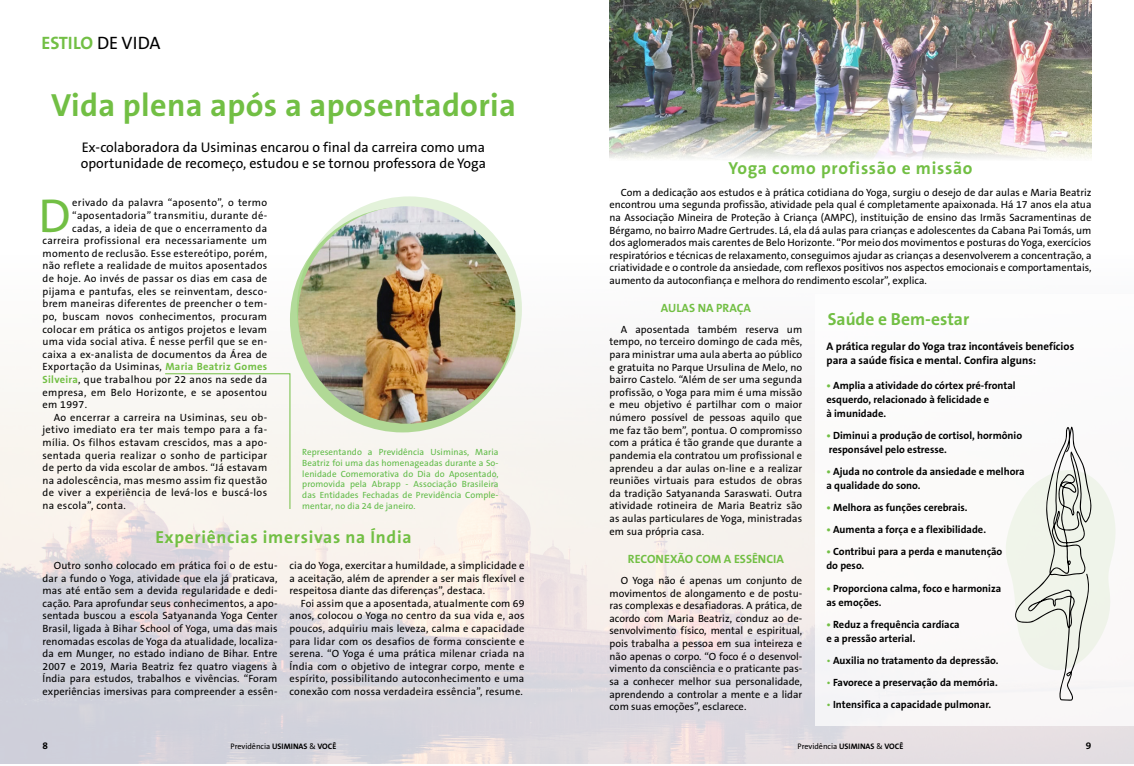
<style>
.page{position:relative;width:1134px;height:766px;background:#fff}
.page>*{position:absolute;margin:0;border:0;box-sizing:border-box;transform-origin:0 0}
.t1{font:47.8px "The Sans B5 Plain";color:#72bf44}
.t2{font:700 32.2px "The Sans B7";letter-spacing:.01em;color:#72bf44}
.t3{font:700 18px "The Sans B7";letter-spacing:-.01em;color:#72bf44}
.t4{font:700 17.5px "The Sans B7";letter-spacing:.04em;color:#72bf44}
.t5{font:700 17.5px "The Sans B7";color:#72bf44}
.t6{font:14px/16px "The Sans B5 Plain";color:#000}
.t7{font:700 12px "The Sans B7";color:#72bf44}
.t8{font:700 11px/14px "The Sans B7";color:#000}
.t9{font:10.5px/12.6px "The Sans B5 Plain";letter-spacing:.03em;color:#000;text-align:justify}
.t10{font:700 10.5px/14px "The Sans B7";color:#000}
.t11{font:700 10px "The Sans B7";color:#000}
.t12{font:9px/10.8px "The Sans B5 Plain";letter-spacing:.01em;color:#5fbb46;text-align:justify}
.t13{font:8px "The Sans B5 Plain";color:#000}
.s1{font-family:"The Sans B5 Plain";font-weight:400;color:#000}
.s2{font-family:"The Sans B7";font-weight:700;color:#72bf44}
.s3{font-family:"The Sans B7";font-weight:700}
.s4{color:#72bf44}
.s5{font-family:"The Sans B5 Plain";font-weight:400;color:#72bf44}
</style>
<div class="page">
<svg style="left:297px;top:196px;width:225px;height:225px;background:#e2f0d9"></svg>
<svg style="left:290px;top:207px;width:225px;height:225px;background:#aed493"></svg>
<img style="left:298px;top:206px;width:217px;height:217px;border-radius:109px">
<div style="left:165px;top:373px;width:125px;height:136px;background:#f8f5f0"></div>
<img style="left:609px;top:0;width:482px;height:159px">
<svg style="left:1005px;top:426px;width:111px;height:274px"></svg>
<h3 class="t3" style="left:42px;top:34px;width:120px">ESTILO <span class="s1">DE VIDA</span></h3>
<h2 class="t2" style="left:51px;top:88px;width:466px">Vida plena após a aposentadoria</h2>
<h3 class="t6" style="left:81px;top:139px;width:407px">Ex-colaboradora da Usiminas encarou o final da carreira como uma oportunidade de recomeço, estudou e se tornou professora de Yoga</h3>
<h1 class="t1" style="left:38px;top:190px;width:34px">D</h1>
<p class="t9" style="left:72px;top:197px;width:196px">erivado da palavra “aposento”, o termo</p>
<p class="t9" style="left:72px;top:209px;width:196px">“aposentadoria” transmitiu, durante dé-</p>
<p class="t9" style="left:72px;top:222px;width:196px">cadas, a ideia de que o encerramento da</p>
<p class="t9" style="left:43px;top:235px;width:226px">carreira profissional era necessariamente um</p>
<p class="t9" style="left:43px;top:247px;width:226px">momento de reclusão. Esse estereótipo, porém,</p>
<p class="t9" style="left:43px;top:260px;width:226px">não reflete a realidade de muitos aposentados</p>
<p class="t9" style="left:43px;top:272px;width:226px">de hoje. Ao invés de passar os dias em casa de</p>
<p class="t9" style="left:43px;top:285px;width:226px">pijama e pantufas, eles se reinventam, desco-</p>
<p class="t9" style="left:43px;top:298px;width:226px">brem maneiras diferentes de preencher o tem-</p>
<p class="t9" style="left:43px;top:310px;width:226px">po, buscam novos conhecimentos, procuram</p>
<p class="t9" style="left:43px;top:323px;width:226px">colocar em prática os antigos projetos e levam</p>
<p class="t9" style="left:43px;top:335px;width:226px">uma vida social ativa. É nesse perfil que se en-</p>
<p class="t9" style="left:43px;top:348px;width:226px">caixa a ex-analista de documentos da Área de</p>
<p class="t9" style="left:43px;top:361px;width:226px">Exportação da Usiminas, <span class="s2">Maria Beatriz Gomes</span></p>
<p class="t9" style="left:43px;top:373px;width:226px"><span class="s2">Silveira</span>, que trabalhou por 22 anos na sede da</p>
<p class="t9" style="left:43px;top:386px;width:226px">empresa, em Belo Horizonte, e se aposentou</p>
<p class="t9" style="left:43px;top:398px;width:46px">em 1997.</p>
<p class="t9" style="left:54px;top:411px;width:215px">Ao encerrar a carreira na Usiminas, seu ob-</p>
<p class="t9" style="left:43px;top:424px;width:226px">jetivo imediato era ter mais tempo para a fa-</p>
<p class="t9" style="left:43px;top:436px;width:226px">mília. Os filhos estavam crescidos, mas a apo-</p>
<p class="t9" style="left:43px;top:449px;width:226px">sentada queria realizar o sonho de participar</p>
<p class="t9" style="left:43px;top:461px;width:226px">de perto da vida escolar de ambos. “Já estavam</p>
<p class="t9" style="left:43px;top:474px;width:226px">na adolescência, mas mesmo assim fiz questão</p>
<p class="t9" style="left:43px;top:487px;width:226px">de viver a experiência de levá-los e buscá-los</p>
<p class="t9" style="left:43px;top:499px;width:85px">na escola”, conta.</p>
<p class="t12" style="left:302px;top:446px;width:198px">Representando a Previdência Usiminas, Maria Beatriz foi uma das homenageadas durante a So&shy;lenidade Comemorativa do Dia do Aposentado, promovida pela Abrapp - Associação Brasileira das Entidades Fechadas de Previdência Comple&shy;mentar, no dia 24 de janeiro.</p>
<h3 class="t4" style="left:155px;top:527px;width:258px">Experiências imersivas na Índia</h3>
<p class="t9" style="left:43px;top:559px;width:236px;text-indent:11px">Outro sonho colocado em prática foi o de estu&shy;dar a fundo o Yoga, atividade que ela já praticava, mas até então sem a devida regularidade e dedi&shy;cação. Para aprofundar seus conhecimentos, a apo&shy;sentada buscou a escola Satyananda Yoga Center Brasil, ligada à Bihar School of Yoga, uma das mais renomadas escolas de Yoga da atualidade, localiza&shy;da em Munger, no estado indiano de Bihar. Entre 2007 e 2019, Maria Beatriz fez quatro viagens à Índia para estudos, trabalhos e vivências. “Foram experiências imersivas para compreender a essên-</p>
<p class="t9" style="left:289px;top:559px;width:236px">cia do Yoga, exercitar a humildade, a simplicidade e a aceitação, além de aprender a ser mais flexível e respeitosa diante das diferenças”, destaca.</p>
<p class="t9" style="left:289px;top:597px;width:236px;text-indent:11px">Foi assim que a aposentada, atualmente com 69 anos, colocou o Yoga no centro da sua vida e, aos poucos, adquiriu mais leveza, calma e capacidade para lidar com os desafios de forma consciente e serena. “O Yoga é uma prática milenar criada na Índia com o objetivo de integrar corpo, mente e espírito, possibilitando autoconhecimento e uma conexão com nossa verdadeira essência”, resume.</p>
<p class="t11" style="left:43px;top:740px;width:7px">8</p>
<p class="t13" style="left:231px;top:741px;width:107px">Previdência <span class="s3">USIMINAS</span> &amp; <span class="s3">VOCÊ</span></p>
<h3 class="t4" style="left:728px;top:158px;width:246px">Yoga como profissão e missão</h3>
<p class="t9" style="left:609px;top:186px;width:483px;text-indent:11px">Com a dedicação aos estudos e à prática cotidiana do Yoga, surgiu o desejo de dar aulas e Maria Beatriz encontrou uma segunda profissão, atividade pela qual é completamente apaixonada. Há 17 anos ela atua na Associação Mineira de Proteção à Criança (AMPC), instituição de ensino das Irmãs Sacramentinas de Bérgamo, no bairro Madre Gertrudes. Lá, ela dá aulas para crianças e adolescentes da Cabana Pai Tomás, um dos aglomerados mais carentes de Belo Horizonte. “Por meio dos movimentos e posturas do Yoga, exercícios respiratórios e técnicas de relaxamento, conseguimos ajudar as crianças a desenvolverem a concentração, a criatividade e o controle da ansiedade, com reflexos positivos nos aspectos emocionais e comportamentais, aumento da autoconfiança e melhora do rendimento escolar”, explica.</p>
<p class="t7" style="left:661px;top:302px;width:92px">AULAS NA PRAÇA</p>
<p class="t9" style="left:609px;top:323px;width:194px;text-indent:11px">A aposentada também reserva um tempo, no terceiro domingo de cada mês, para ministrar uma aula aberta ao público e gratuita no Parque Ursulina de Melo, no bairro Castelo. “Além de ser uma segunda profissão, o Yoga para mim é uma missão e meu objetivo é partilhar com o maior número possível de pessoas aquilo que me faz tão bem”, pontua. O compromisso com a prática é tão grande que durante a pandemia ela contratou um profissional e aprendeu a dar aulas on-line e a realizar reuniões virtuais para estudos de obras da tradição Satyananda Saraswati. Outra atividade rotineira de Maria Beatriz são as aulas particulares de Yoga, ministradas em sua própria casa.</p>
<p class="t7" style="left:628px;top:553px;width:158px">RECONEXÃO COM A ESSÊNCIA</p>
<p class="t9" style="left:609px;top:574px;width:194px;text-indent:11px">O Yoga não é apenas um conjunto de movimentos de alongamento e de postu&shy;ras complexas e desafiadoras. A prática, de acordo com Maria Beatriz, conduz ao de&shy;senvolvimento físico, mental e espiritual, pois trabalha a pessoa em sua inteireza e não apenas o corpo. “O foco é o desenvol&shy;vimento da consciência e o praticante pas&shy;sa a conhecer melhor sua personalidade, aprendendo a controlar a mente e a lidar com suas emoções”, esclarece.</p>
<h3 class="t5" style="left:828px;top:309px;width:143px">Saúde e Bem-estar</h3>
<p class="t8" style="left:827px;top:340px;width:249px">A prática regular do Yoga traz incontáveis benefícios para a saúde física e mental. Confira alguns:</p>
<p class="t10" style="left:826px;top:379px;width:191px"><span class="s4">•</span> Amplia a atividade do córtex pré-frontal esquerdo, relacionado à felicidade e<br>à imunidade.</p>
<p class="t10" style="left:826px;top:429px;width:197px"><span class="s4">•</span> Diminui a produção de cortisol, hormônio responsável pelo estresse.</p>
<p class="t10" style="left:826px;top:465px;width:200px"><span class="s4">•</span> Ajuda no controle da ansiedade e melhora a qualidade do sono.</p>
<p class="t10" style="left:826px;top:501px;width:143px"><span class="s4">•</span> Melhora as funções cerebrais.</p>
<p class="t10" style="left:826px;top:523px;width:161px"><span class="s4">•</span> Aumenta a força e a flexibilidade.</p>
<p class="t10" style="left:826px;top:545px;width:178px"><span class="s4">•</span> Contribui para a perda e manutenção do peso.</p>
<p class="t10" style="left:826px;top:581px;width:176px"><span class="s4">•</span> Proporciona calma, foco e harmoniza as emoções.</p>
<p class="t10" style="left:826px;top:617px;width:135px"><span class="s4">•</span> Reduz a frequência cardíaca e a pressão arterial.</p>
<p class="t10" style="left:826px;top:653px;width:174px"><span class="s5">•</span> Auxilia no tratamento da depressão.</p>
<p class="t10" style="left:826px;top:675px;width:173px"><span class="s5">•</span> Favorece a preservação da memória.</p>
<p class="t10" style="left:826px;top:697px;width:166px"><span class="s5">•</span> Intensifica a capacidade pulmonar.</p>
<p class="t13" style="left:797px;top:741px;width:107px">Previdência <span class="s3">USIMINAS</span> &amp; <span class="s3">VOCÊ</span></p>
<p class="t11" style="left:1086px;top:740px;width:7px">9</p>
</div>
